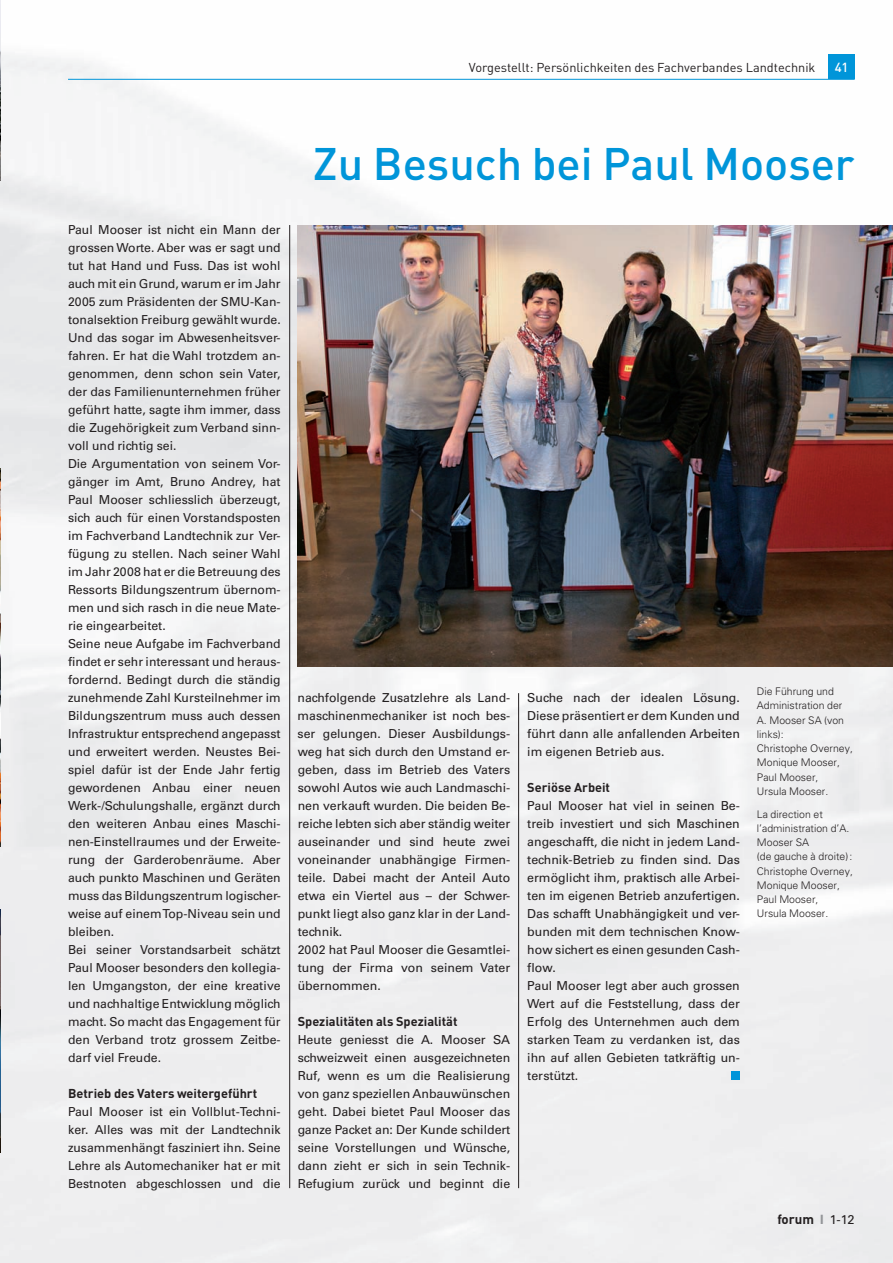
<style>
.page{position:relative;width:893px;height:1263px;background:#fff}
.page>*{position:absolute;margin:0;border:0;box-sizing:border-box;transform-origin:0 0}
.t1{font:500 45px "DIN";color:#0095d9}
.t2{font:700 13.35px "DIN";color:#231f20}
.t3{font:500 13.05px "DIN";color:#fff}
.t4{font:700 12.75px "DIN";color:#231f20}
.t5{font:12.75px "DIN";color:#231f20}
.t6{font:12.3px/18px "Univers";color:#231f20}
.t7{font:300 10.5px/14.2px "Univers";color:#231f20}
.s1{font-family:"Univers";font-size:12.75px;color:#939598}
.s2{font-family:"Univers";font-weight:400;font-size:12.75px}
</style>
<div class="page">
<img style="left:0;top:54px;width:893px;height:1209px">
<div style="left:828px;top:54px;width:27px;height:25px;background:#0095d9"></div>
<hr style="left:68px;top:79px;width:787px;height:1px;background:#0095d9">
<hr style="left:289px;top:225px;width:1px;height:963px;background:#231f20">
<hr style="left:518px;top:693px;width:1px;height:495px;background:#231f20">
<img style="left:298px;top:225px;width:595px;height:441px">
<div style="left:731px;top:1071px;width:9px;height:9px;background:#0095d9"></div>
<img style="left:0;top:0;width:1px;height:180px">
<img style="left:0;top:468px;width:1px;height:378px">
<img style="left:0;top:909px;width:1px;height:243px">
<p class="t5" style="left:469px;top:59px;width:348px">Vorgestellt: Persönlichkeiten des Fachverbandes Landtechnik</p>
<p class="t3" style="left:835px;top:59px;width:15px">41</p>
<h1 class="t1" style="left:313px;top:135px;width:543px">Zu Besuch bei Paul Mooser</h1>
<p class="t6" style="left:68px;top:221px;width:214px">Paul Mooser ist nicht ein Mann der grossen Worte. Aber was er sagt und tut hat Hand und Fuss. Das ist wohl auch mit ein Grund, warum er im Jahr 2005 zum Präsidenten der SMU-Kan&shy;tonalsektion Freiburg gewählt wurde.<br>Und das sogar im Abwesenheitsver&shy;fahren. Er hat die Wahl trotzdem an&shy;genommen, denn schon sein Vater, der das Familienunternehmen früher geführt hatte, sagte ihm immer, dass die Zugehörigkeit zum Verband sinn&shy;voll und richtig sei.<br>Die Argumentation von seinem Vor&shy;gänger im Amt, Bruno Andrey, hat Paul Mooser schliesslich überzeugt, sich auch für einen Vorstandsposten im Fachverband Landtechnik zur Ver&shy;fügung zu stellen. Nach seiner Wahl im Jahr 2008 hat er die Betreuung des Ressorts Bildungszentrum übernom&shy;men und sich rasch in die neue Mate&shy;rie eingearbeitet.<br>Seine neue Aufgabe im Fachverband findet er sehr interessant und heraus&shy;fordernd. Bedingt durch die ständig zunehmende Zahl Kursteilnehmer im Bildungszentrum muss auch dessen Infrastruktur entsprechend angepasst und erweitert werden. Neustes Bei&shy;spiel dafür ist der Ende Jahr fertig gewordenen Anbau einer neuen Werk-/Schulungshalle, ergänzt durch den weiteren Anbau eines Maschi&shy;nen-Einstellraumes und der Erweite&shy;rung der Garderobenräume. Aber auch punkto Maschinen und Geräten muss das Bildungszentrum logischer&shy;weise auf einem Top-Niveau sein und bleiben.<br>Bei seiner Vorstandsarbeit schätzt Paul Mooser besonders den kollegia&shy;len Umgangston, der eine kreative und nachhaltige Entwicklung möglich macht. So macht das Engagement für den Verband trotz grossem Zeitbe&shy;darf viel Freude.</p>
<p class="t4" style="left:68px;top:1085px;width:191px">Betrieb des Vaters weitergeführt</p>
<p class="t6" style="left:68px;top:1103px;width:214px;text-align:justify">Paul Mooser ist ein Vollblut-Techni&shy;ker. Alles was mit der Landtechnik zusammenhängt fasziniert ihn. Seine Lehre als Automechaniker hat er mit Bestnoten abgeschlossen und die</p>
<p class="t6" style="left:298px;top:689px;width:214px">nachfolgende Zusatzlehre als Land&shy;maschinenmechaniker ist noch bes&shy;ser gelungen. Dieser Ausbildungs&shy;weg hat sich durch den Umstand er&shy;geben, dass im Betrieb des Vaters sowohl Autos wie auch Landmaschi&shy;nen verkauft wurden. Die beiden Be&shy;reiche lebten sich aber ständig weiter auseinander und sind heute zwei voneinander unabhängige Firmen&shy;teile. Dabei macht der Anteil Auto etwa ein Viertel aus – der Schwer&shy;punkt liegt also ganz klar in der Land&shy;technik.<br>2002 hat Paul Mooser die Gesamtlei&shy;tung der Firma von seinem Vater übernommen.</p>
<p class="t4" style="left:298px;top:1013px;width:161px">Spezialitäten als Spezialität</p>
<p class="t6" style="left:298px;top:1031px;width:214px;text-align:justify">Heute geniesst die A. Mooser SA schweizweit einen ausgezeichneten Ruf, wenn es um die Realisierung von ganz speziellen Anbauwünschen geht. Dabei bietet Paul Mooser das ganze Packet an: Der Kunde schildert seine Vorstellungen und Wünsche, dann zieht er sich in sein Technik-Refugium zurück und beginnt die</p>
<p class="t6" style="left:527px;top:689px;width:214px;text-align:justify">Suche nach der idealen Lösung.<br>Diese präsentiert er dem Kunden und führt dann alle anfallenden Arbeiten im eigenen Betrieb aus.</p>
<p class="t4" style="left:527px;top:779px;width:84px">Seriöse Arbeit</p>
<p class="t6" style="left:527px;top:797px;width:214px">Paul Mooser hat viel in seinen Be&shy;treib investiert und sich Maschinen angeschafft, die nicht in jedem Land&shy;technik-Betrieb zu finden sind. Das ermöglicht ihm, praktisch alle Arbei&shy;ten im eigenen Betrieb anzufertigen.<br>Das schafft Unabhängigkeit und ver&shy;bunden mit dem technischen Know&shy;how sichert es einen gesunden Cash&shy;flow.<br>Paul Mooser legt aber auch grossen<br>Wert auf die Feststellung, dass der<br>Erfolg des Unternehmen auch dem starken Team zu verdanken ist, das ihn auf allen Gebieten tatkräftig un&shy;terstützt.</p>
<p class="t7" style="left:757px;top:684px;width:97px">Die Führung und<br>Administration der<br>A. Mooser SA (von links):<br>Christophe Overney,<br>Monique Mooser,<br>Paul Mooser,<br>Ursula Mooser.</p>
<p class="t7" style="left:757px;top:807px;width:97px">La direction et l’administration d’A.<br>Mooser SA<br>(de gauche à droite) :<br>Christophe Overney,<br>Monique Mooser,<br>Paul Mooser,<br>Ursula Mooser.</p>
<p class="t2" style="left:777px;top:1210px;width:79px">forum <span class="s1">I</span> <span class="s2">1-12</span></p>
</div>
